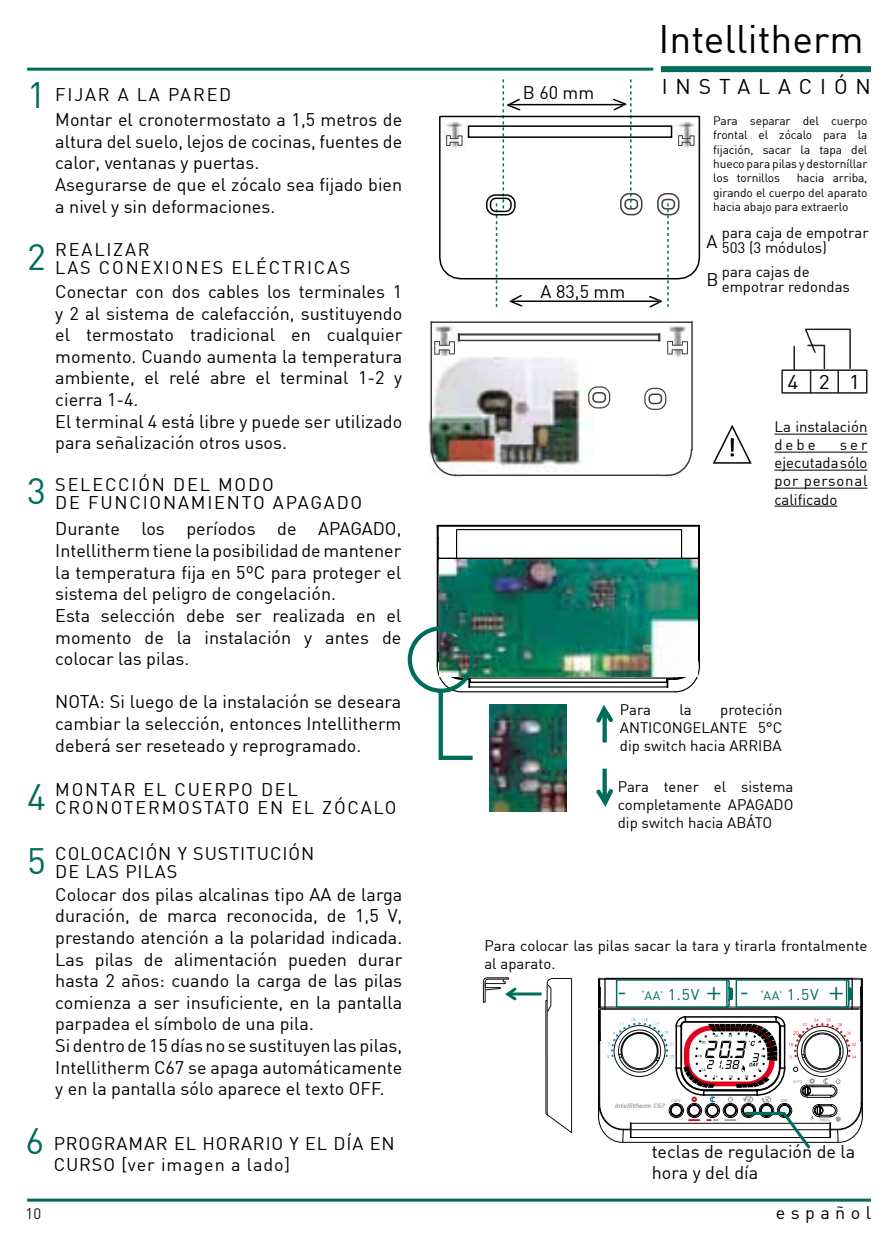
<style>
.page{position:relative;width:893px;height:1259px;background:#fff}
.page>*{position:absolute;margin:0;border:0;box-sizing:border-box;transform-origin:0 0}
.t1{font:39px "DIN";color:#000}
.t2{font:24px "DIN";color:#000}
.t3{font:21px "DIN";letter-spacing:.38em;color:#000}
.t4{font:19.5px "DIN";color:#000;scale:1.08 1}
.t5{font:18px/21.6px "DIN";color:#000}
.t6{font:18px/18px "DIN";letter-spacing:.05em;color:#000}
.t7{font:15px/18px "DIN";color:#000}
.t8{font:15px "DIN";color:#111211}
.t9{font:12px/14.4px "DIN";letter-spacing:-.01em;color:#000;text-align:justify}
.t10{font:12px "DIN";color:#006c5b;scale:1.04 1}
.t11{font:6.3px "Humanist 777 BT Bold Italic B";color:#9c9e9f}
.s1{font-size:36px;color:#006c5b}
.s2{font-family:"Myriad Pro";font-size:24.3px}
.s3{font-size:15.3px}
</style>
<div class="page">
<hr style="left:27px;top:1198px;width:844px;height:3px;background:#006c5b">
<hr style="left:774px;top:433px;width:93px;height:1px;background:#000">
<hr style="left:774px;top:451px;width:93px;height:1px;background:#000">
<hr style="left:774px;top:469px;width:93px;height:1px;background:#000">
<hr style="left:774px;top:487px;width:93px;height:1px;background:#000">
<hr style="left:774px;top:505px;width:63px;height:1px;background:#000">
<hr style="left:27px;top:68px;width:626px;height:3px;background:#006c5b">
<div style="left:661px;top:66px;width:210px;height:6px;background:#006c5b"></div>
<svg style="left:439px;top:79px;width:262px;height:228px"></svg>
<div style="left:468px;top:125px;width:204px;height:13px;border:2px solid #000"></div>
<svg style="left:712px;top:424px;width:40px;height:40px"></svg>
<div style="left:781px;top:369px;width:86px;height:25px;background:#fff;border:2px solid #24211d"></div>
<svg style="left:793px;top:328px;width:59px;height:65px"></svg>
<img style="left:407px;top:524px;width:293px;height:287px">
<img style="left:429px;top:325px;width:2px;height:31px">
<svg style="left:431px;top:322px;width:261px;height:154px"></svg>
<div style="left:644px;top:388px;width:22px;height:22px;border:1px solid #3e3d40;border-radius:8px"></div>
<div style="left:592px;top:392px;width:14px;height:11px;border:2px solid #3e3d40;border-radius:4px"></div>
<div style="left:588px;top:386px;width:22px;height:22px;border:1px solid #3e3d40;border-radius:8px"></div>
<svg style="left:545px;top:978px;width:28px;height:155px"></svg>
<hr style="left:510px;top:992px;width:32px;height:3px;background:#006c5b">
<svg style="left:482px;top:977px;width:37px;height:26px"></svg>
<svg style="left:598px;top:977px;width:265px;height:172px"></svg>
<p class="t5" style="left:27px;top:83px;width:167px"><span class="s1">1</span> FIJAR A LA PARE</p>
<p class="t5" style="left:219px;top:83px;width:14px">D</p>
<p class="t5" style="left:55px;top:109px;width:348px">M ontar el cronotermostato a 1,5 metros de altura del suelo, lejos de cocinas, fuentes de calor, ventanas y puertas.<br>Asegurarse de que el zócalo sea fijado bien a nivel y sin deformaciones.</p>
<p class="t5" style="left:523px;top:81px;width:73px">B 60 mm</p>
<h1 class="t1" style="left:658px;top:15px;width:207px">I ntellitherm</h1>
<p class="t3" style="left:662px;top:74px;width:19px">INSTAL</p>
<p class="t3" style="left:778px;top:74px;width:94px">aciÓn</p>
<p class="t9" style="left:713px;top:113px;width:156px">Para separar del cuerpo frontal el zócalo para la fijación, sacar la tapa del hueco para pilas y destorníllar los tornillos</p>
<p class="t9" style="left:713px;top:171px;width:156px;text-indent:83px">hacia arriba, girando el cuerpo del aparato hacia abajo para extraerlo</p>
<p class="t7" style="left:722px;top:225px;width:148px;line-height:15px">para caja de empotrar<br>503 (3 módulos)</p>
<p class="t7" style="left:722px;top:264px;width:130px;line-height:15px">para cajas de empotrar redondas</p>
<p class="t5" style="left:706px;top:221px;width:14px;line-height:38.7px">A<br>B</p>
<p class="t5" style="left:27px;top:238px;width:40px"><span class="s1">2</span> REALI</p>
<p class="t5" style="left:113px;top:238px;width:25px">ZAR</p>
<p class="t5" style="left:55px;top:255px;width:348px;line-height:24px;text-indent:176px">ELÉCTRICAS<br>Conectar con dos cables los terminales 1</p>
<p class="t5" style="left:55px;top:302px;width:348px">y 2 al sistema de calefacción, sustituyendo el termostato tradicional en cualquier momento. Cuando aumenta la temperatura ambiente, el relé abre el terminal 1-2 y cierra 1-4.<br>El terminal 4 está libre y puede ser utilizado para señalización otros usos.</p>
<p class="t5" style="left:27px;top:473px;width:41px"><span class="s1">3</span> SELECCI</p>
<p class="t5" style="left:138px;top:473px;width:134px">ÓN DEL MODO</p>
<p class="t5" style="left:55px;top:256px;width:12px">LAS</p>
<p class="t5" style="left:99px;top:256px;width:14px">CONE</p>
<p class="t5" style="left:153px;top:256px;width:24px">XIONES</p>
<p class="t5" style="left:541px;top:280px;width:86px">a 83,5 mm</p>
<p class="t4" style="left:787px;top:369px;width:69px">421</p>
<p class="t7" style="left:774px;top:418px;width:95px">La instalación debe</p>
<h2 class="t2" style="left:728px;top:432px;width:9px">!</h2>
<p class="t7" style="left:774px;top:436px;width:95px;text-align:justify;text-indent:65px">ser ejecutada sólo por personal calificado</p>
<p class="t5" style="left:55px;top:489px;width:348px;line-height:26.7px;text-indent:218px">APAGADO<br>Durante los períodos de APAGADO,</p>
<p class="t5" style="left:55px;top:539px;width:348px">I ntellitherm tiene la posibilidad de mantener la temperatura fija en 5ºC para proteger el sistema del peligro de congelación.<br>Esta selección debe ser realizada en el momento de la instalación y antes de colocar las pilas.</p>
<p class="t5" style="left:55px;top:690px;width:12px">NOTA</p>
<p class="t5" style="left:55px;top:491px;width:73px">DE FUNCIONAMIENTO</p>
<p class="t5" style="left:55px;top:690px;width:348px;text-align:justify;text-indent:44px">: Si luego de la instalación se deseara cambiar la selección, entonces I ntellitherm deberá ser reseteado y reprogramado.</p>
<p class="t7" style="left:620px;top:700px;width:33px">Para</p>
<p class="t7" style="left:679px;top:700px;width:14px">la</p>
<p class="t7" style="left:720px;top:700px;width:64px">proteción</p>
<p class="t7" style="left:620px;top:718px;width:10px">ANTICON</p>
<p class="t7" style="left:683px;top:718px;width:20px">GELANTE</p>
<p class="t7" style="left:758px;top:718px;width:24px">5°C</p>
<p class="t7" style="left:620px;top:736px;width:119px">dip switch hacia ARRI</p>
<p class="t7" style="left:762px;top:736px;width:20px">BA</p>
<p class="t7" style="left:618px;top:777px;width:177px">Para tener el sistema completamente APAGADO dip switch hacia ABÁTO</p>
<p class="t5" style="left:27px;top:778px;width:43px"><span class="s1">4</span> MONTAR</p>
<p class="t5" style="left:144px;top:778px;width:156px">EL cu erpo del</p>
<p class="t5" style="left:55px;top:796px;width:14px">CRONOTERMOSTATO</p>
<p class="t5" style="left:257px;top:796px;width:13px">EN</p>
<p class="t5" style="left:291px;top:796px;width:69px">EL ZÓCALO</p>
<p class="t5" style="left:27px;top:842px;width:41px"><span class="s1">5</span> COLOC</p>
<p class="t6" style="left:55px;top:844px;width:260px;text-indent:60px">ación y sustitución d e las pilas</p>
<p class="t5" style="left:55px;top:883px;width:348px">Colocar dos pilas alcalinas tipo AA de larga duración, de marca reconocida, de 1,5 V, prestando atención a la polaridad indicada.<br>Las pilas de alimentación pueden durar hasta 2 años: cuando la carga de las pilas comienza a ser insuficiente, en la pantalla parpadea el símbolo de una pila.<br>Si dentro de 15 días no se sustituyen las pilas, I ntellitherm C67 se apaga automáticamente y en la pantalla sólo aparece el texto OFF.</p>
<p class="t7" style="left:484px;top:936px;width:385px">Para colocar las pilas sacar la tara y tirarla frontalmente al aparato.</p>
<p class="t10" style="left:618px;top:988px;width:218px"><span class="s2">-</span> ‘aa’ <span class="s3">1.5V</span> <span class="s2">+ -</span> ‘aa’ <span class="s3">1.5V</span> <span class="s2">+</span></p>
<p class="t6" style="left:54px;top:1132px;width:328px;line-height:21px;text-indent:-28px"><span class="s1">6</span> programar el horario y el día EN<br>CURSO</p>
<p class="t5" style="left:121px;top:1153px;width:170px">[ver imagen a lado]</p>
<p class="t11" style="left:615px;top:1102px;width:52px">Intellitherm C67</p>
<p class="t5" style="left:652px;top:1140px;width:205px">teclas de regulación de la hora y del día</p>
<p class="t8" style="left:26px;top:1204px;width:17px">10</p>
<p class="t5" style="left:776px;top:1201px;width:97px">español</p>
</div>
